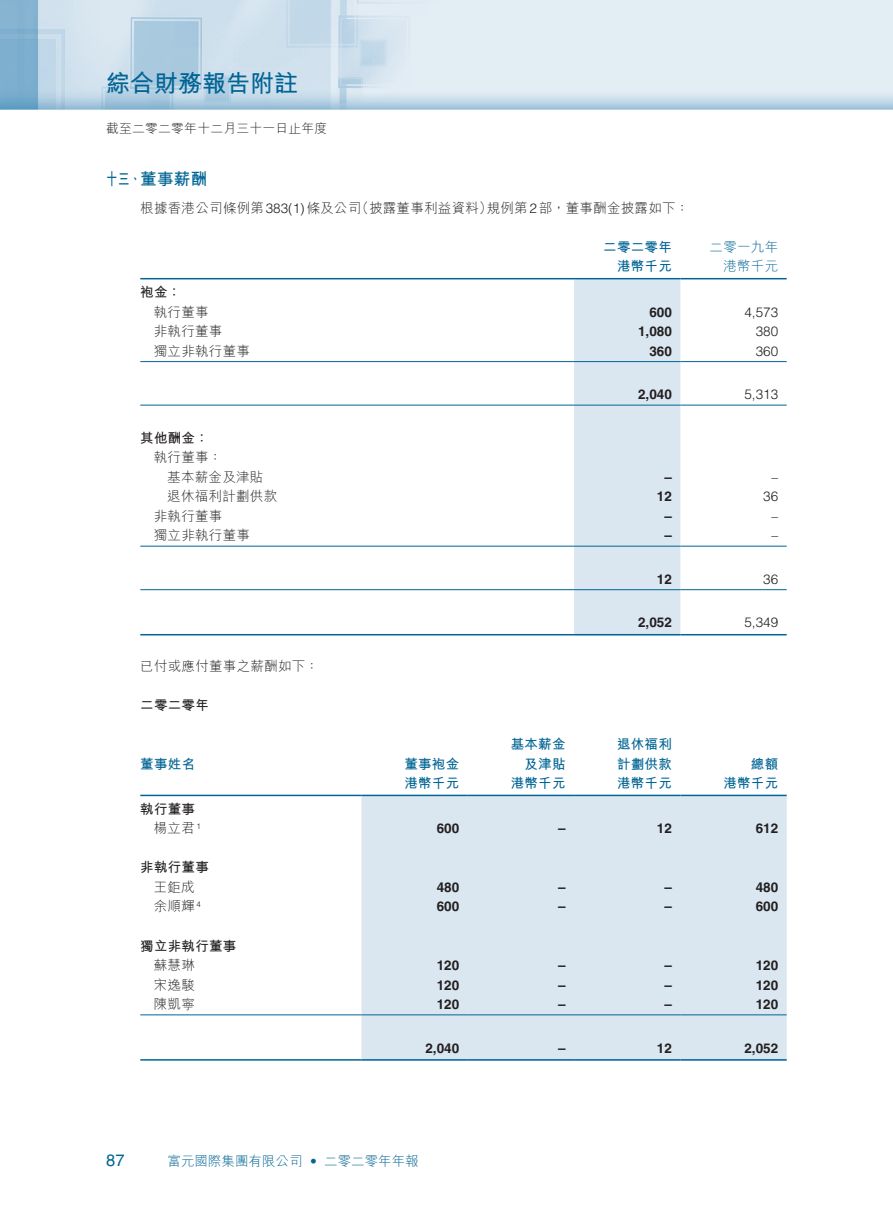
<style>
.page{position:relative;width:893px;height:1212px;background:#fff}
.page>*{position:absolute;margin:0;border:0;box-sizing:border-box;transform-origin:0 0}
.t1{font:700 24px "M Hei HK";color:#006494}
._01_H1{font:700 16.5px "M Hei HK";letter-spacing:.02em;color:#006494;scale:.7 1}
.t2{font:16.5px "Helvetica LT Std";color:#006494}
._50_Table_txt{font:700 13.5px "Helvetica LT Std";color:#231f20}
._50_Table_txt-2{font:300 13.5px "M Hei HK";letter-spacing:.02em;color:#231f20}
._00_txt{font:300 13.5px "M Hei HK";letter-spacing:.02em;color:#231f20}
._50_Table_txt-3{font:700 13.5px "M Hei HK";letter-spacing:.02em;color:#006494}
._50_Table_txt-4{font:300 13.5px "Helvetica LT Std";color:#231f20}
._50_Table_txt-5{font:300 13.5px "M Hei HK";color:#006494}
._50_Table_txt-6{font:700 13.5px "M Hei HK";letter-spacing:.02em;color:#231f20}
._00_txt-2{font:700 13.5px "M Hei HK";letter-spacing:.02em;color:#231f20}
.t3{font:300 13.5px "Helvetica LT Std";color:#006494}
.t4{font:300 12.75px "M Hei HK";letter-spacing:.02em;color:#231f20}
._50_Table_txt-7{font:300 7.8px "Helvetica LT Std";color:#231f20}
.s1{font-family:"Helvetica LT Std"}
</style>
<div class="page">
<img style="left:0;top:0;width:893px;height:110px">
<div style="left:574px;top:279px;width:106px;height:355px;background:#dae7f1"></div>
<hr style="left:140px;top:278px;width:434px;height:1px;background:#006494">
<hr style="left:574px;top:278px;width:106px;height:1px;background:#006494">
<hr style="left:680px;top:278px;width:107px;height:1px;background:#006494">
<hr style="left:140px;top:361px;width:434px;height:1px;background:#006494">
<hr style="left:574px;top:361px;width:106px;height:1px;background:#006494">
<hr style="left:680px;top:361px;width:107px;height:1px;background:#006494">
<hr style="left:140px;top:405px;width:434px;height:1px;background:#006494">
<hr style="left:574px;top:405px;width:106px;height:1px;background:#006494">
<hr style="left:680px;top:405px;width:107px;height:1px;background:#006494">
<hr style="left:140px;top:546px;width:434px;height:1px;background:#006494">
<hr style="left:574px;top:546px;width:106px;height:1px;background:#006494">
<hr style="left:680px;top:546px;width:107px;height:1px;background:#006494">
<hr style="left:140px;top:589px;width:434px;height:1px;background:#006494">
<hr style="left:574px;top:589px;width:106px;height:1px;background:#006494">
<hr style="left:680px;top:589px;width:107px;height:1px;background:#006494">
<hr style="left:140px;top:634px;width:434px;height:1px;background:#006494">
<hr style="left:574px;top:634px;width:106px;height:1px;background:#006494">
<hr style="left:680px;top:634px;width:107px;height:1px;background:#006494">
<div style="left:361px;top:796px;width:426px;height:263px;background:#dae7f1"></div>
<hr style="left:140px;top:795px;width:221px;height:1px;background:#006494">
<hr style="left:361px;top:795px;width:107px;height:1px;background:#006494">
<hr style="left:468px;top:795px;width:106px;height:1px;background:#006494">
<hr style="left:574px;top:795px;width:106px;height:1px;background:#006494">
<hr style="left:680px;top:795px;width:107px;height:1px;background:#006494">
<hr style="left:140px;top:1014px;width:221px;height:1px;background:#006494">
<hr style="left:361px;top:1014px;width:107px;height:1px;background:#006494">
<hr style="left:468px;top:1014px;width:106px;height:1px;background:#006494">
<hr style="left:574px;top:1014px;width:106px;height:1px;background:#006494">
<hr style="left:680px;top:1014px;width:107px;height:1px;background:#006494">
<hr style="left:140px;top:1059px;width:221px;height:1px;background:#006494">
<hr style="left:361px;top:1059px;width:107px;height:1px;background:#006494">
<hr style="left:468px;top:1059px;width:106px;height:1px;background:#006494">
<hr style="left:574px;top:1059px;width:106px;height:1px;background:#006494">
<hr style="left:680px;top:1059px;width:107px;height:1px;background:#006494">
<h1 class="t1" style="left:106px;top:66px;width:193px">綜合財務報告附註</h1>
<p class="t4" style="left:106px;top:122px;width:222px">截至二零二零年十二月三十一日止年度</p>
<p class="_01_H1" style="left:106px;top:167px;width:146px">十三、董事薪酬</p>
<p class="_00_txt" style="left:355px;top:201px;width:138px">（披露董事利益資料）</p>
<p class="_00_txt" style="left:140px;top:201px;width:222px">根據香港公司條例第<span class="s1">383 )1(</span> 條及公司</p>
<p class="_00_txt" style="left:487px;top:201px;width:204px">規例第<span class="s1">2</span>部，董事酬金披露如下：</p>
<p class="_50_Table_txt-3" style="left:603px;top:237px;width:70px">二零二零年</p>
<p class="_50_Table_txt-5" style="left:709px;top:240px;width:70px">二零一九年</p>
<p class="_50_Table_txt-3" style="left:617px;top:257px;width:56px">港幣千元</p>
<p class="_50_Table_txt-5" style="left:723px;top:259px;width:56px">港幣千元</p>
<p class="_50_Table_txt-6" style="left:140px;top:282px;width:42px">袍金：</p>
<p class="_50_Table_txt-2" style="left:154px;top:305px;width:56px">執行董事</p>
<p class="_50_Table_txt" style="left:649px;top:304px;width:24px">600</p>
<p class="_50_Table_txt-4" style="left:744px;top:303px;width:35px">4,573</p>
<p class="_50_Table_txt-2" style="left:154px;top:324px;width:70px">非執行董事</p>
<p class="_50_Table_txt" style="left:638px;top:323px;width:35px">1,080</p>
<p class="_50_Table_txt-4" style="left:756px;top:323px;width:24px">380</p>
<p class="_50_Table_txt-2" style="left:154px;top:344px;width:98px">獨立非執行董事</p>
<p class="_50_Table_txt" style="left:649px;top:343px;width:24px">360</p>
<p class="_50_Table_txt-4" style="left:756px;top:342px;width:24px">360</p>
<p class="_50_Table_txt" style="left:638px;top:386px;width:35px">2,040</p>
<p class="_50_Table_txt-4" style="left:744px;top:386px;width:35px">5,313</p>
<p class="_50_Table_txt-6" style="left:140px;top:428px;width:70px">其他酬金：</p>
<p class="_50_Table_txt-2" style="left:154px;top:450px;width:70px">執行董事：</p>
<p class="_50_Table_txt-2" style="left:167px;top:470px;width:98px">基本薪金及津貼</p>
<p class="_50_Table_txt" style="left:664px;top:469px;width:9px">–</p>
<p class="_50_Table_txt-4" style="left:771px;top:468px;width:8px">–</p>
<p class="_50_Table_txt-2" style="left:167px;top:489px;width:111px">退休福利計劃供款</p>
<p class="_50_Table_txt" style="left:657px;top:488px;width:17px">12</p>
<p class="_50_Table_txt-4" style="left:763px;top:488px;width:17px">36</p>
<p class="_50_Table_txt-2" style="left:154px;top:509px;width:70px">非執行董事</p>
<p class="_50_Table_txt" style="left:664px;top:508px;width:9px">–</p>
<p class="_50_Table_txt-4" style="left:771px;top:507px;width:8px">–</p>
<p class="_50_Table_txt-2" style="left:154px;top:528px;width:98px">獨立非執行董事</p>
<p class="_50_Table_txt" style="left:664px;top:527px;width:9px">–</p>
<p class="_50_Table_txt-4" style="left:771px;top:527px;width:8px">–</p>
<p class="_50_Table_txt" style="left:657px;top:571px;width:17px">12</p>
<p class="_50_Table_txt-4" style="left:763px;top:570px;width:17px">36</p>
<p class="_50_Table_txt" style="left:638px;top:614px;width:35px">2,052</p>
<p class="_50_Table_txt-4" style="left:744px;top:614px;width:35px">5,349</p>
<p class="_00_txt" style="left:140px;top:659px;width:180px">已付或應付董事之薪酬如下：</p>
<p class="_00_txt-2" style="left:140px;top:695px;width:70px">二零二零年</p>
<p class="_50_Table_txt-3" style="left:140px;top:754px;width:56px">董事姓名</p>
<p class="_50_Table_txt-3" style="left:404px;top:754px;width:56px">董事袍金</p>
<p class="_50_Table_txt-3" style="left:511px;top:734px;width:56px">基本薪金</p>
<p class="_50_Table_txt-3" style="left:524px;top:754px;width:43px">及津貼</p>
<p class="_50_Table_txt-3" style="left:617px;top:734px;width:56px">退休福利</p>
<p class="_50_Table_txt-3" style="left:617px;top:754px;width:56px">計劃供款</p>
<p class="_50_Table_txt-3" style="left:751px;top:754px;width:29px">總額</p>
<p class="_50_Table_txt-3" style="left:404px;top:773px;width:56px">港幣千元</p>
<p class="_50_Table_txt-3" style="left:511px;top:773px;width:56px">港幣千元</p>
<p class="_50_Table_txt-3" style="left:617px;top:773px;width:56px">港幣千元</p>
<p class="_50_Table_txt-3" style="left:723px;top:773px;width:56px">港幣千元</p>
<p class="_50_Table_txt-6" style="left:140px;top:799px;width:56px">執行董事</p>
<p class="_50_Table_txt-2" style="left:154px;top:821px;width:43px">楊立君</p>
<p class="_50_Table_txt-6" style="left:140px;top:858px;width:70px">非執行董事</p>
<p class="_50_Table_txt-7" style="left:197px;top:821px;width:6px">1</p>
<p class="_50_Table_txt" style="left:437px;top:820px;width:24px">600</p>
<p class="_50_Table_txt" style="left:558px;top:820px;width:9px">–</p>
<p class="_50_Table_txt" style="left:657px;top:820px;width:17px">12</p>
<p class="_50_Table_txt" style="left:756px;top:820px;width:24px">612</p>
<p class="_50_Table_txt-2" style="left:154px;top:880px;width:43px">王鉅成</p>
<p class="_50_Table_txt" style="left:437px;top:879px;width:24px">480</p>
<p class="_50_Table_txt" style="left:558px;top:879px;width:9px">–</p>
<p class="_50_Table_txt" style="left:664px;top:879px;width:9px">–</p>
<p class="_50_Table_txt" style="left:756px;top:879px;width:24px">480</p>
<p class="_50_Table_txt-2" style="left:154px;top:899px;width:43px">余順輝</p>
<p class="_50_Table_txt-6" style="left:140px;top:936px;width:98px">獨立非執行董事</p>
<p class="_50_Table_txt-7" style="left:197px;top:899px;width:6px">4</p>
<p class="_50_Table_txt" style="left:437px;top:898px;width:24px">600</p>
<p class="_50_Table_txt" style="left:558px;top:898px;width:9px">–</p>
<p class="_50_Table_txt" style="left:664px;top:898px;width:9px">–</p>
<p class="_50_Table_txt" style="left:756px;top:898px;width:24px">600</p>
<p class="_50_Table_txt-2" style="left:154px;top:958px;width:43px">蘇慧琳</p>
<p class="_50_Table_txt" style="left:437px;top:957px;width:24px">120</p>
<p class="_50_Table_txt" style="left:558px;top:957px;width:9px">–</p>
<p class="_50_Table_txt" style="left:664px;top:957px;width:9px">–</p>
<p class="_50_Table_txt" style="left:756px;top:957px;width:24px">120</p>
<p class="_50_Table_txt-2" style="left:154px;top:977px;width:43px">宋逸駿</p>
<p class="_50_Table_txt" style="left:437px;top:976px;width:24px">120</p>
<p class="_50_Table_txt" style="left:558px;top:976px;width:9px">–</p>
<p class="_50_Table_txt" style="left:664px;top:976px;width:9px">–</p>
<p class="_50_Table_txt" style="left:756px;top:976px;width:24px">120</p>
<p class="_50_Table_txt-2" style="left:154px;top:997px;width:43px">陳凱寧</p>
<p class="_50_Table_txt" style="left:437px;top:996px;width:24px">120</p>
<p class="_50_Table_txt" style="left:558px;top:996px;width:9px">–</p>
<p class="_50_Table_txt" style="left:664px;top:996px;width:9px">–</p>
<p class="_50_Table_txt" style="left:756px;top:996px;width:24px">120</p>
<p class="_50_Table_txt" style="left:425px;top:1039px;width:35px">2,040</p>
<p class="_50_Table_txt" style="left:558px;top:1039px;width:9px">–</p>
<p class="_50_Table_txt" style="left:657px;top:1039px;width:17px">12</p>
<p class="_50_Table_txt" style="left:744px;top:1039px;width:35px">2,052</p>
<p class="t2" style="left:106px;top:1150px;width:20px">87</p>
<p class="_50_Table_txt-5" style="left:167px;top:1154px;width:136px">富元國際集團有限公司</p>
<p class="t3" style="left:310px;top:1153px;width:8px">•</p>
<p class="_50_Table_txt-5" style="left:324px;top:1154px;width:96px">二零二零年年報</p>
</div>
